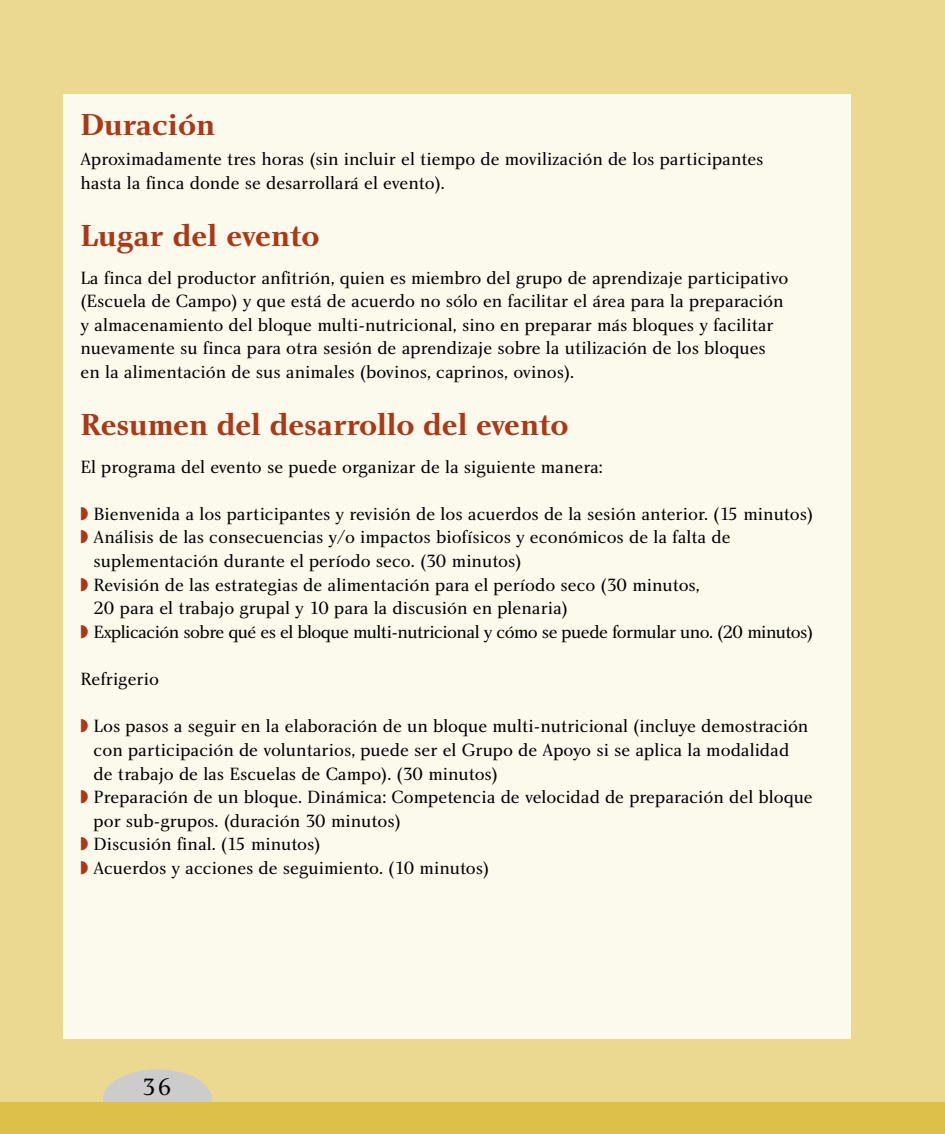
<style>
.page{position:relative;width:945px;height:1134px;background:#ebd992}
.page>*{position:absolute;margin:0;border:0;box-sizing:border-box;transform-origin:0 0}
.t1{font:31.5px "Charlotte Bold Plain";letter-spacing:-.005em;color:#aa3918}
.t2{font:24.5px "Charlotte Book Plain";color:#000}
.t3{font:18.38px/23.6px "Charlotte Book Plain";color:#000}
.t4{font:18.38px "Charlotte Book Plain";letter-spacing:-.03em;color:#000}
.s1{color:#aa3918}
</style>
<div class="page">
<div style="left:103px;top:1069px;width:109px;height:60px;background:#ccc;border-radius:50%"></div>
<div style="left:0;top:1102px;width:945px;height:32px;background:#ddc049"></div>
<div style="left:63px;top:94px;width:787px;height:946px;background:#fcf9ed"></div>
<h1 class="t1" style="left:80px;top:112px;width:136px">Duración</h1>
<p class="t3" style="left:80px;top:149px;width:684px">Aproximadamente tres horas (sin incluir el tiempo de movilización de los participantes hasta la finca donde se desarrollará el evento).</p>
<h1 class="t1" style="left:80px;top:224px;width:241px">Lugar del evento</h1>
<p class="t3" style="left:80px;top:267px;width:710px">La finca del productor anfitrión, quien es miembro del grupo de aprendizaje participativo (Escuela de Campo) y que está de acuerdo no sólo en facilitar el área para la preparación y almacenamiento del bloque multi-nutricional, sino en preparar más bloques y facilitar nuevamente su finca para otra sesión de aprendizaje sobre la utilización de los bloques en la alimentación de sus animales (bovinos, caprinos, ovinos).</p>
<h1 class="t1" style="left:80px;top:413px;width:489px">Resumen del desarrollo del evento</h1>
<p class="t3" style="left:80px;top:456px;width:524px">El programa del evento se puede organizar de la siguiente manera:</p>
<p class="t3" style="left:80px;top:504px;width:734px"><span class="s1">◗</span> Bienvenida a los participantes y revisión de los acuerdos de la sesión anterior. (15 minutos)</p>
<p class="t3" style="left:81px;top:527px;width:652px"><span class="s1">◗</span> Análisis de las consecuencias y/o impactos biofísicos y económicos de la falta de</p>
<p class="t3" style="left:94px;top:551px;width:429px">suplementación durante el período seco. (30 minutos)</p>
<p class="t3" style="left:81px;top:574px;width:621px"><span class="s1">◗</span> Revisión de las estrategias de alimentación para el período seco (30 minutos,</p>
<p class="t3" style="left:94px;top:598px;width:476px">20 para el trabajo grupal y 10 para la discusión en plenaria)</p>
<p class="t4" style="left:81px;top:625px;width:734px"><span class="s1">◗</span> Explicación sobre qué es el bloque multi-nutricional y cómo se puede formular uno. (20 minutos)</p>
<p class="t3" style="left:81px;top:669px;width:80px">Refrigerio</p>
<p class="t3" style="left:81px;top:716px;width:730px"><span class="s1">◗</span> Los pasos a seguir en la elaboración de un bloque multi-nutricional (incluye demostración</p>
<p class="t3" style="left:94px;top:740px;width:697px">con participación de voluntarios, puede ser el Grupo de Apoyo si se aplica la modalidad</p>
<p class="t3" style="left:94px;top:763px;width:406px">de trabajo de las Escuelas de Campo). (30 minutos)</p>
<p class="t3" style="left:81px;top:787px;width:734px"><span class="s1">◗</span> Preparación de un bloque. Dinámica: Competencia de velocidad de preparación del bloque</p>
<p class="t3" style="left:94px;top:811px;width:309px">por sub-grupos. (duración 30 minutos)</p>
<p class="t3" style="left:81px;top:834px;width:242px"><span class="s1">◗</span> Discusión final. (15 minutos)</p>
<p class="t3" style="left:81px;top:858px;width:410px"><span class="s1">◗</span> Acuerdos y acciones de seguimiento. (10 minutos)</p>
<h2 class="t2" style="left:142px;top:1078px;width:31px">36</h2>
</div>
